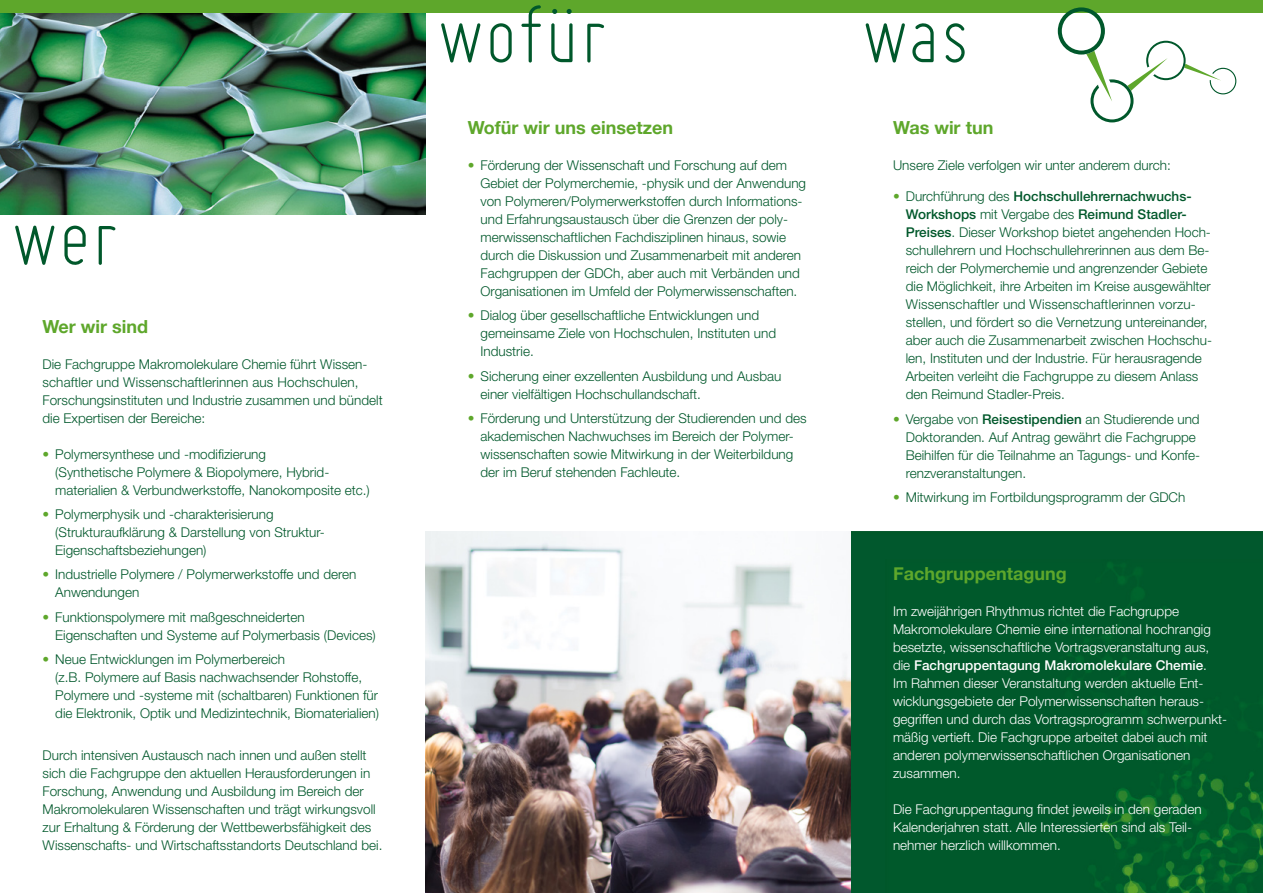
<style>
.page{position:relative;width:1263px;height:893px;background:#fff}
.page>*{position:absolute;margin:0;border:0;box-sizing:border-box;transform-origin:0 0}
.t1{font:300 90px "Miso";color:#00582b}
.t2{font:700 18px "Helvetica Neue";color:#5ea72b}
.t3{font:300 13.5px/18px "Helvetica Neue";color:#00582b}
.t4{font:300 13.5px/18px "Helvetica Neue";color:#fff}
.s1{color:#5ea72b}
.s2{font-weight:500}
</style>
<div class="page">
<img style="left:425px;top:531px;width:838px;height:362px">
<img style="left:0;top:13px;width:425px;height:201px">
<div style="left:0;top:0;width:1263px;height:13px;background:#5ea72b"></div>
<svg style="left:1058px;top:7px;width:178px;height:115px"></svg>
<h1 class="t1" style="left:11px;top:188px;width:109px">wer</h1>
<h2 class="t2" style="left:43px;top:315px;width:107px">Wer wir sind</h2>
<p class="t3" style="left:43px;top:354px;width:342px">Die Fachgruppe Makromolekulare Chemie führt Wissen&shy;schaftler und Wissenschaftlerinnen aus Hochschulen, Forschungsinstituten und Industrie zusammen und bündelt die Expertisen der Bereiche:</p>
<p class="t3" style="left:55px;top:444px;width:316px;text-indent:-13px"><span class="s1">•</span> Polymersynthese und -modifizierung<br>(Synthetische Polymere &amp; Biopolymere, Hybrid&shy;materialien &amp; Verbundwerkstoffe, Nanokomposite etc.)</p>
<p class="t3" style="left:55px;top:505px;width:271px;text-indent:-13px"><span class="s1">•</span> Polymerphysik und -charakterisierung (Strukturaufklärung &amp; Darstellung von Struktur-<br>Eigenschaftsbeziehungen)</p>
<p class="t3" style="left:55px;top:565px;width:303px;text-indent:-13px"><span class="s1">•</span> Industrielle Polymere / Polymerwerkstoffe und deren<br>Anwendungen</p>
<p class="t3" style="left:55px;top:608px;width:322px;text-indent:-13px"><span class="s1">•</span> Funktionspolymere mit maßgeschneiderten<br>Eigenschaften und Systeme auf Polymerbasis (Devices)</p>
<p class="t3" style="left:55px;top:650px;width:325px;text-indent:-13px"><span class="s1">•</span> Neue Entwicklungen im Polymerbereich<br>(z.B. Polymere auf Basis nachwachsender Rohstoffe, Polymere und -systeme mit (schaltbaren) Funktionen für die Elektronik, Optik und Medizintechnik, Biomaterialien)</p>
<p class="t3" style="left:43px;top:746px;width:341px">Durch intensiven Austausch nach innen und außen stellt sich die Fachgruppe den aktuellen Herausforderungen in Forschung, Anwendung und Ausbildung im Bereich der Makromolekularen Wissenschaften und trägt wirkungsvoll zur Erhaltung &amp; Förderung der Wettbewerbsfähigkeit des Wissenschafts- und Wirtschaftsstandorts Deutschland bei.</p>
<h1 class="t1" style="left:437px;top:-14px;width:172px">wofür</h1>
<h2 class="t2" style="left:468px;top:116px;width:207px">Wofür wir uns einsetzen</h2>
<p class="t3" style="left:480px;top:156px;width:327px;text-indent:-13px"><span class="s1">•</span> Förderung der Wissenschaft und Forschung auf dem Gebiet der Polymerchemie, -physik und der Anwendung von Polymeren/Polymerwerkstoffen durch Informations&shy;und Erfahrungsaustausch über die Grenzen der poly&shy;merwissenschaftlichen Fachdisziplinen hinaus, sowie durch die Diskussion und Zusammenarbeit mit anderen Fachgruppen der GDCh, aber auch mit Verbänden und Organisationen im Umfeld der Polymerwissenschaften.</p>
<p class="t3" style="left:480px;top:306px;width:297px;text-indent:-13px"><span class="s1">•</span> Dialog über gesellschaftliche Entwicklungen und gemeinsame Ziele von Hochschulen, Instituten und<br>Industrie.</p>
<p class="t3" style="left:480px;top:366px;width:302px;text-indent:-13px"><span class="s1">•</span> Sicherung einer exzellenten Ausbildung und Ausbau einer vielfältigen Hochschullandschaft.</p>
<p class="t3" style="left:480px;top:409px;width:328px;text-indent:-13px"><span class="s1">•</span> Förderung und Unterstützung der Studierenden und des akademischen Nachwuchses im Bereich der Polymer&shy;wissenschaften sowie Mitwirkung in der Weiterbildung der im Beruf stehenden Fachleute.</p>
<h1 class="t1" style="left:861px;top:-14px;width:110px">was</h1>
<h2 class="t2" style="left:893px;top:116px;width:102px">Was wir tun</h2>
<p class="t3" style="left:893px;top:156px;width:279px">Unsere Ziele verfolgen wir unter anderem durch:</p>
<p class="t3" style="left:906px;top:187px;width:308px;text-indent:-13px"><span class="s1">•</span> Durchführung des <span class="s2">Hochschullehrernachwuchs-Workshops</span> mit Vergabe des <span class="s2">Reimund Stadler-Preises</span>. Dieser Workshop bietet angehenden Hoch&shy;schullehrern und Hochschullehrerinnen aus dem Be&shy;reich der Polymerchemie und angrenzender Gebiete die Möglichkeit, ihre Arbeiten im Kreise ausgewählter Wissenschaftler und Wissenschaftlerinnen vorzu&shy;stellen, und fördert so die Vernetzung untereinander, aber auch die Zusammenarbeit zwischen Hochschu&shy;len, Instituten und der Industrie. Für herausragende Arbeiten verleiht die Fachgruppe zu diesem Anlass den Reimund Stadler-Preis.</p>
<p class="t3" style="left:906px;top:409px;width:296px;text-indent:-13px"><span class="s1">•</span> Vergabe von <span class="s2">Reisestipendien</span> an Studierende und Doktoranden. Auf Antrag gewährt die Fachgruppe Beihilfen für die Teilnahme an Tagungs- und Konfe&shy;renzveranstaltungen.</p>
<p class="t3" style="left:893px;top:488px;width:294px"><span class="s1">•</span> Mitwirkung im Fortbildungsprogramm der GDCh</p>
<h2 class="t2" style="left:893px;top:563px;width:175px">Fachgruppentagung</h2>
<p class="t4" style="left:893px;top:602px;width:336px">Im zweijährigen Rhythmus richtet die Fachgruppe Makromolekulare Chemie eine international hochrangig besetzte, wissenschaftliche Vortragsveranstaltung aus, die <span class="s2">Fachgruppentagung Makromolekulare Chemie</span>.<br>Im Rahmen dieser Veranstaltung werden aktuelle Ent&shy;wicklungsgebiete der Polymerwissenschaften heraus&shy;gegriffen und durch das Vortragsprogramm schwerpunkt&shy;mäßig vertieft. Die Fachgruppe arbeitet dabei auch mit anderen polymerwissenschaftlichen Organisationen zusammen.</p>
<p class="t4" style="left:893px;top:800px;width:310px">Die Fachgruppentagung findet jeweils in den geraden<br>Kalenderjahren statt. Alle Interessierten sind als Teil&shy;nehmer herzlich willkommen.</p>
</div>
